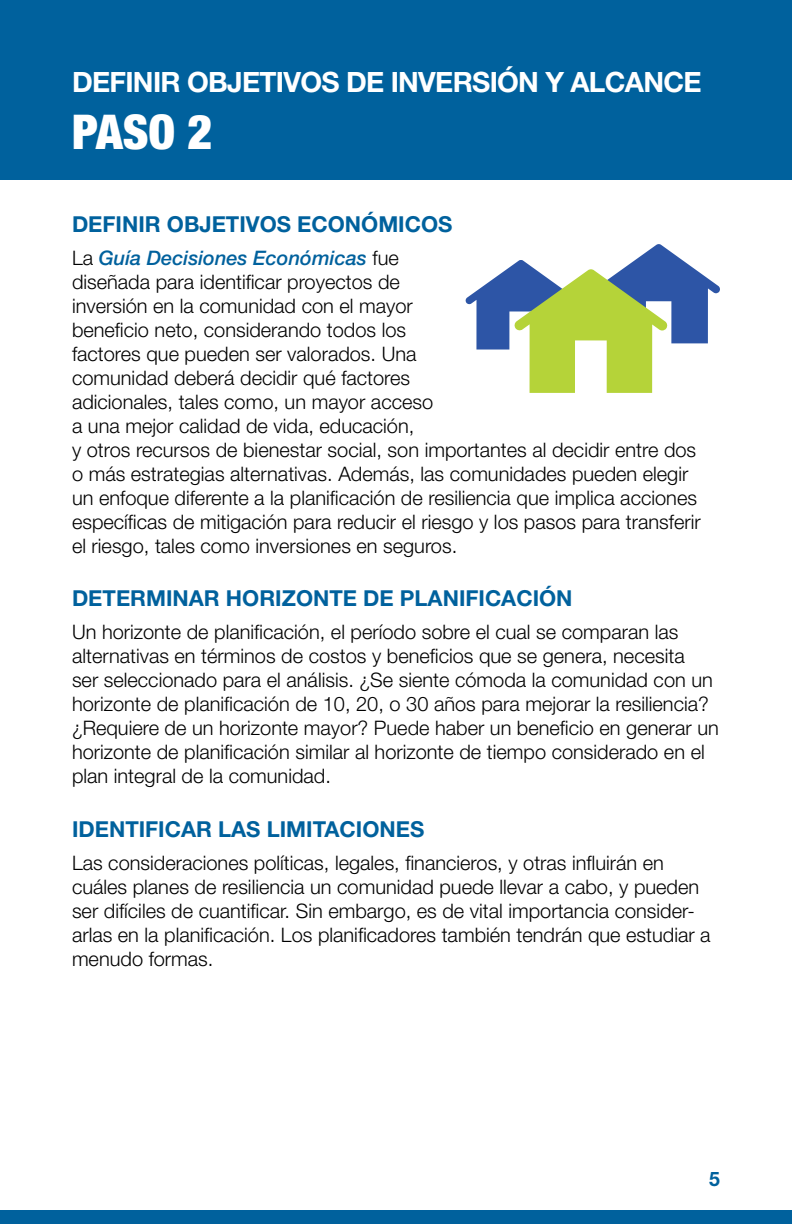
<style>
.page{position:relative;width:792px;height:1224px;background:#fff}
.page>*{position:absolute;margin:0;border:0;box-sizing:border-box;transform-origin:0 0}
.t1{font:900 condensed 48px "Helvetica Neue LT Std";color:#fff}
.t2{font:700 28px "Helvetica Neue LT Std";letter-spacing:-.025em;color:#fff}
.t3{font:700 22px "Helvetica Neue LT Std";color:#00619d}
.Body_Copy{font:300 20px/24px "Helvetica Neue LT Std";color:#000}
.t4{font:700 20px "Helvetica Neue LT Std";color:#00619d}
.s1{font-weight:500;font-style:italic;color:#00619d}
</style>
<div class="page">
<div style="left:0;top:0;width:792px;height:180px;background:#00619d"></div>
<svg style="left:465px;top:244px;width:255px;height:149px"></svg>
<div style="left:0;top:1210px;width:792px;height:14px;background:#00619d"></div>
<h1 class="t2" style="left:72px;top:65px;width:631px">DEFINIR OBJETIVOS DE INVERSIÓN Y ALCANCE</h1>
<h1 class="t1" style="left:72px;top:102px;width:142px">PASO 2</h1>
<h3 class="t3" style="left:72px;top:210px;width:382px">DEFINIR OBJETIVOS ECONÓMICOS</h3>
<p class="Body_Copy" style="left:72px;top:245px;width:630px">La <span class="s1">Guía Decisiones Económicas</span> fue<br>diseñada para identificar proyectos de<br>inversión en la comunidad con el mayor<br>beneficio neto, considerando todos los<br>factores que pueden ser valorados. Una<br>comunidad deberá decidir qué factores<br>adicionales, tales como, un mayor acceso<br>a una mejor calidad de vida, educación,<br>y otros recursos de bienestar social, son importantes al decidir entre dos o más estrategias alternativas. Además, las comunidades pueden elegir un enfoque diferente a la planificación de resiliencia que implica acciones específicas de mitigación para reducir el riesgo y los pasos para transferir el riesgo, tales como inversiones en seguros.</p>
<h3 class="t3" style="left:72px;top:585px;width:502px">DETERMINAR HORIZONTE DE PLANIFICACIÓN</h3>
<p class="Body_Copy" style="left:72px;top:620px;width:648px">Un horizonte de planificación, el período sobre el cual se comparan las alternativas en términos de costos y beneficios que se genera, necesita<br>ser seleccionado para el análisis. ¿Se siente cómoda la comunidad con un horizonte de planificación de 10, 20, o 30 años para mejorar la resiliencia? ¿Requiere de un horizonte mayor? Puede haber un beneficio en generar un horizonte de planificación similar al horizonte de tiempo considerado en el plan integral de la comunidad.</p>
<h3 class="t3" style="left:72px;top:815px;width:354px">IDENTIFICAR LAS LIMITACIONES</h3>
<p class="Body_Copy" style="left:72px;top:850px;width:640px">Las consideraciones políticas, legales, financieros, y otras influirán en cuáles planes de resiliencia un comunidad puede llevar a cabo, y pueden ser difíciles de cuantificar. Sin embargo, es de vital importancia consider&shy;arlas en la planificación. Los planificadores también tendrán que estudiar a menudo formas.</p>
<p class="t4" style="left:709px;top:1167px;width:12px">5</p>
</div>
